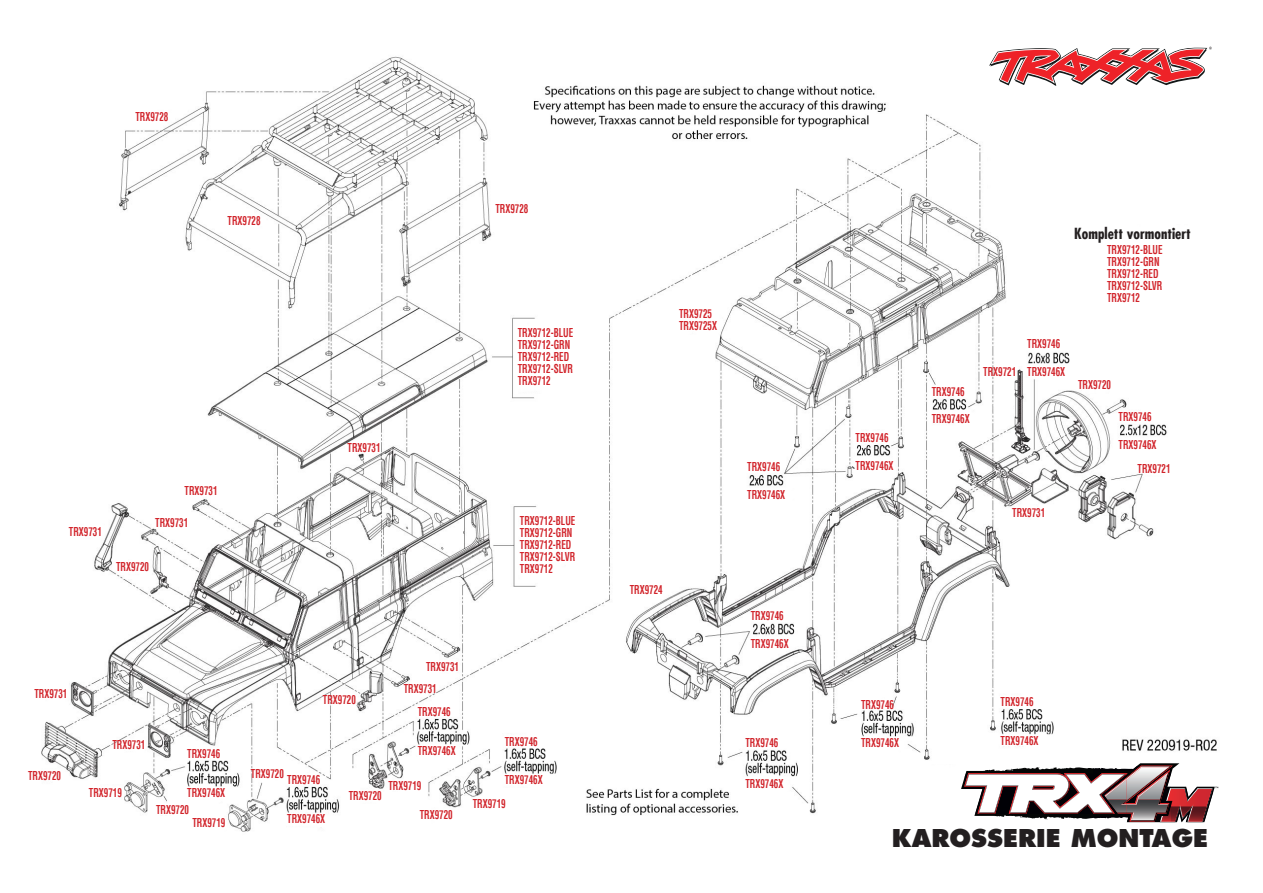
<style>
.page{position:relative;width:1263px;height:893px;background:#fff}
.page>*{position:absolute;margin:0;border:0;box-sizing:border-box;transform-origin:0 0}
.t1{font:800 24px "Futura LT";color:#231f20}
.t2{font:700 condensed 15px "Futura LT";color:#231f20}
.t3{font:700 condensed 12px "Helvetica LT";color:#d1232a;scale:.75 1}
</style>
<div class="page">
<img style="left:41px;top:56px;width:1178px;height:776px">
<svg style="left:989px;top:46px;width:223px;height:40px"></svg>
<svg style="left:961px;top:763px;width:257px;height:59px"></svg>
<p class="t3" style="left:135px;top:110px;width:46px">TRX9728</p>
<p class="t3" style="left:227px;top:213px;width:46px">TRX9728</p>
<p class="t3" style="left:69px;top:524px;width:46px">TRX9731</p>
<p class="t3" style="left:185px;top:483px;width:46px">TRX9731</p>
<p class="t3" style="left:155px;top:515px;width:46px">TRX9731</p>
<p class="t3" style="left:116px;top:559px;width:46px">TRX9720</p>
<p class="t3" style="left:34px;top:686px;width:46px">TRX9731</p>
<p class="t3" style="left:348px;top:440px;width:46px">TRX9731</p>
<p class="t3" style="left:323px;top:692px;width:46px">TRX9720</p>
<p class="t3" style="left:426px;top:659px;width:46px">TRX9731</p>
<p class="t3" style="left:404px;top:681px;width:46px">TRX9731</p>
<p class="t3" style="left:112px;top:737px;width:46px">TRX9731</p>
<p class="t3" style="left:187px;top:746px;width:46px">TRX9746</p>
<p class="t3" style="left:187px;top:785px;width:52px">TRX9746X</p>
<p class="t3" style="left:28px;top:768px;width:46px">TRX9720</p>
<p class="t3" style="left:251px;top:766px;width:46px">TRX9720</p>
<p class="t3" style="left:287px;top:772px;width:46px">TRX9746</p>
<p class="t3" style="left:287px;top:811px;width:52px">TRX9746X</p>
<p class="t3" style="left:89px;top:785px;width:46px">TRX9719</p>
<p class="t3" style="left:156px;top:802px;width:46px">TRX9720</p>
<p class="t3" style="left:192px;top:815px;width:46px">TRX9719</p>
<p class="t3" style="left:418px;top:704px;width:46px">TRX9746</p>
<p class="t3" style="left:418px;top:743px;width:52px">TRX9746X</p>
<p class="t3" style="left:388px;top:778px;width:46px">TRX9719</p>
<p class="t3" style="left:349px;top:788px;width:46px">TRX9720</p>
<p class="t3" style="left:420px;top:807px;width:46px">TRX9720</p>
<p class="t3" style="left:495px;top:201px;width:46px">TRX9728</p>
<p class="t3" style="left:518px;top:325px;width:76px">TRX9712-BLUE</p>
<p class="t3" style="left:518px;top:337px;width:71px">TRX9712-GRN</p>
<p class="t3" style="left:518px;top:349px;width:70px">TRX9712-RED</p>
<p class="t3" style="left:518px;top:361px;width:75px">TRX9712-SLVR</p>
<p class="t3" style="left:518px;top:373px;width:46px">TRX9712</p>
<p class="t3" style="left:520px;top:513px;width:76px">TRX9712-BLUE</p>
<p class="t3" style="left:520px;top:525px;width:71px">TRX9712-GRN</p>
<p class="t3" style="left:520px;top:537px;width:70px">TRX9712-RED</p>
<p class="t3" style="left:520px;top:549px;width:75px">TRX9712-SLVR</p>
<p class="t3" style="left:520px;top:561px;width:46px">TRX9712</p>
<p class="t3" style="left:679px;top:306px;width:46px">TRX9725</p>
<p class="t3" style="left:679px;top:318px;width:52px">TRX9725X</p>
<p class="t3" style="left:630px;top:582px;width:46px">TRX9724</p>
<p class="t3" style="left:747px;top:459px;width:46px">TRX9746</p>
<p class="t3" style="left:747px;top:487px;width:52px">TRX9746X</p>
<p class="t3" style="left:751px;top:608px;width:46px">TRX9746</p>
<p class="t3" style="left:751px;top:636px;width:52px">TRX9746X</p>
<p class="t3" style="left:855px;top:430px;width:46px">TRX9746</p>
<p class="t3" style="left:855px;top:458px;width:52px">TRX9746X</p>
<p class="t3" style="left:861px;top:697px;width:46px">TRX9746</p>
<p class="t3" style="left:505px;top:734px;width:46px">TRX9746</p>
<p class="t3" style="left:861px;top:735px;width:52px">TRX9746X</p>
<p class="t3" style="left:505px;top:772px;width:52px">TRX9746X</p>
<p class="t3" style="left:745px;top:735px;width:46px">TRX9746</p>
<p class="t3" style="left:745px;top:776px;width:52px">TRX9746X</p>
<p class="t3" style="left:473px;top:796px;width:46px">TRX9719</p>
<p class="t2" style="left:1074px;top:224px;width:118px">Komplett vormontiert</p>
<p class="t3" style="left:1107px;top:242px;width:76px">TRX9712-BLUE</p>
<p class="t3" style="left:1107px;top:254px;width:71px">TRX9712-GRN</p>
<p class="t3" style="left:1107px;top:266px;width:70px">TRX9712-RED</p>
<p class="t3" style="left:1107px;top:278px;width:75px">TRX9712-SLVR</p>
<p class="t3" style="left:1107px;top:290px;width:46px">TRX9712</p>
<p class="t3" style="left:932px;top:384px;width:46px">TRX9746</p>
<p class="t3" style="left:932px;top:411px;width:52px">TRX9746X</p>
<p class="t3" style="left:983px;top:364px;width:46px">TRX9721</p>
<p class="t3" style="left:1027px;top:336px;width:46px">TRX9746</p>
<p class="t3" style="left:1027px;top:364px;width:52px">TRX9746X</p>
<p class="t3" style="left:1078px;top:377px;width:46px">TRX9720</p>
<p class="t3" style="left:1118px;top:409px;width:46px">TRX9746</p>
<p class="t3" style="left:1118px;top:437px;width:52px">TRX9746X</p>
<p class="t3" style="left:1137px;top:461px;width:46px">TRX9721</p>
<p class="t3" style="left:1012px;top:505px;width:46px">TRX9731</p>
<p class="t3" style="left:1000px;top:694px;width:46px">TRX9746</p>
<p class="t3" style="left:1000px;top:733px;width:52px">TRX9746X</p>
<p class="t1" style="left:892px;top:822px;width:318px">KAROSSERIE MONTAGE</p>
</div>
